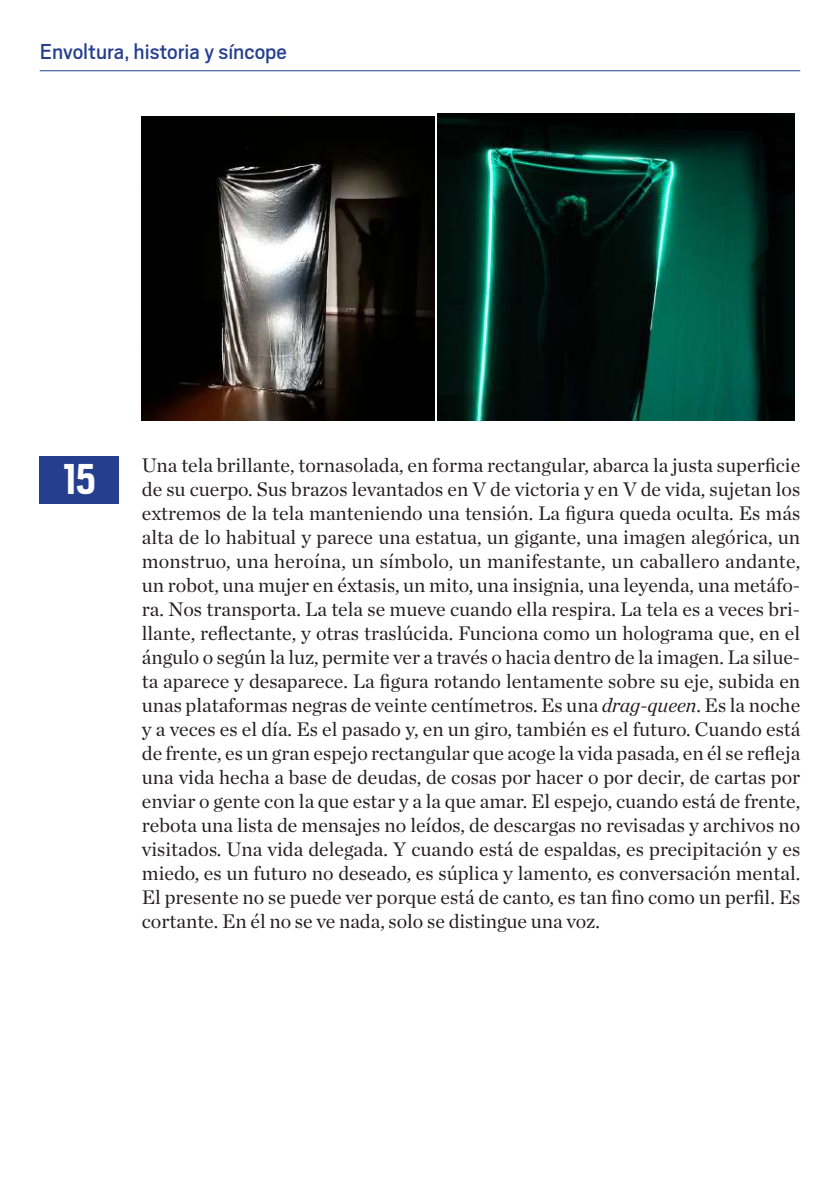
<style>
.page{position:relative;width:840px;height:1191px;background:#fff}
.page>*{position:absolute;margin:0;border:0;box-sizing:border-box;transform-origin:0 0}
.t1{font:700 48px "Scout Cond";color:#fff}
.t2{font:24px "Scout";color:#253f8e}
.t3{font:20px/24px "Chronicle Deck";color:#231f20;text-align:justify}
.s1{font-style:italic}
</style>
<div class="page">
<img style="left:142px;top:116px;width:292px;height:304px">
<img style="left:437px;top:113px;width:357px;height:307px">
<div style="left:40px;top:456px;width:79px;height:48px;background:#253f8e"></div>
<hr style="left:40px;top:70px;width:759px;height:1px;background:#253f8e">
<p class="t2" style="left:40px;top:36px;width:248px">Envoltura, historia y síncope</p>
<h1 class="t1" style="left:63px;top:448px;width:34px">15</h1>
<p class="t3" style="left:142px;top:453px;width:659px">Una tela brillante, tornasolada, en forma rectangular, abarca la justa superficie de su cuerpo. Sus brazos levantados en V de victoria y en V de vida, sujetan los extremos de la tela manteniendo una tensión. La figura queda oculta. Es más alta de lo habitual y parece una estatua, un gigante, una imagen alegórica, un monstruo, una heroína, un símbolo, un manifestante, un caballero andante, un robot, una mujer en éxtasis, un mito, una insignia, una leyenda, una metáfo&shy;ra. Nos transporta. La tela se mueve cuando ella respira. La tela es a veces bri&shy;llante, reflectante, y otras traslúcida. Funciona como un holograma que, en el ángulo o según la luz, permite ver a través o hacia dentro de la imagen. La silue&shy;ta aparece y desaparece. La figura rotando lentamente sobre su eje, subida en unas plataformas negras de veinte centímetros. Es una <span class="s1">drag-queen</span>. Es la noche y a veces es el día. Es el pasado y, en un giro, también es el futuro. Cuando está de frente, es un gran espejo rectangular que acoge la vida pasada, en él se refleja una vida hecha a base de deudas, de cosas por hacer o por decir, de cartas por enviar o gente con la que estar y a la que amar. El espejo, cuando está de frente, rebota una lista de mensajes no leídos, de descargas no revisadas y archivos no visitados. Una vida delegada. Y cuando está de espaldas, es precipitación y es miedo, es un futuro no deseado, es súplica y lamento, es conversación mental.<br>El presente no se puede ver porque está de canto, es tan fino como un perfil. Es cortante. En él no se ve nada, solo se distingue una voz.</p>
</div>
